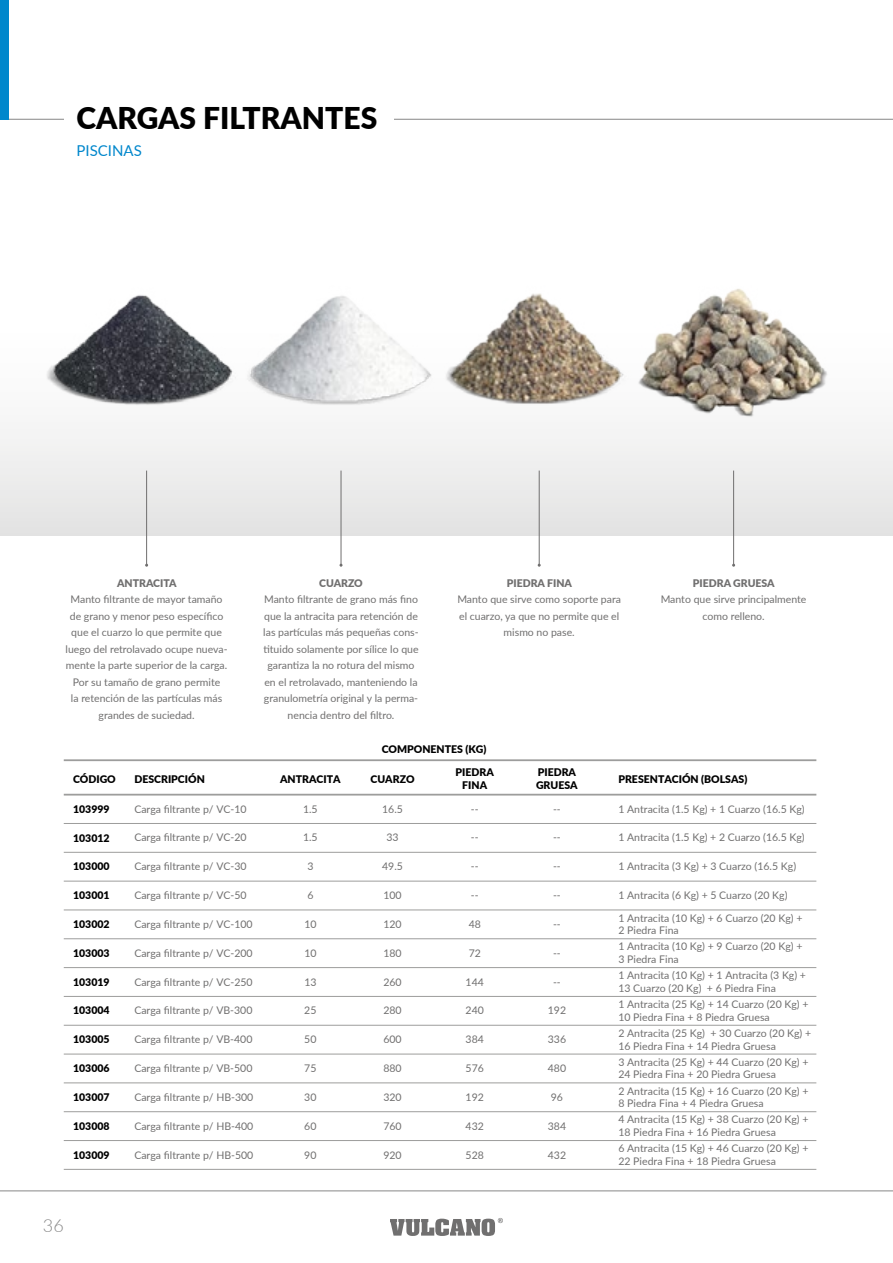
<style>
.page{position:relative;width:893px;height:1263px;background:#fff}
.page>*{position:absolute;margin:0;border:0;box-sizing:border-box;transform-origin:0 0}
.t1{font:900 30px "Lato";color:#000}
.t2{font:300 18px "Lato";color:#878787}
.t3{font:15px "Lato";color:#0087cc}
.t4{font:10.5px/16.5px "Lato";color:#706f6f}
.t5{font:900 10.5px/12.6px "Lato";color:#000;text-align:center}
.t6{font:900 10.5px "Lato";color:#706f6f}
</style>
<div class="page">
<hr style="left:64px;top:823px;width:752px;height:1px;background:#9d9d9c">
<hr style="left:64px;top:852px;width:752px;height:1px;background:#9d9d9c">
<hr style="left:64px;top:794px;width:752px;height:1px;background:#9d9d9c">
<hr style="left:64px;top:759px;width:752px;height:2px;background:#9d9d9c">
<hr style="left:64px;top:881px;width:752px;height:1px;background:#9d9d9c">
<hr style="left:64px;top:909px;width:752px;height:1px;background:#9d9d9c">
<hr style="left:64px;top:938px;width:752px;height:1px;background:#9d9d9c">
<hr style="left:64px;top:967px;width:752px;height:1px;background:#9d9d9c">
<hr style="left:64px;top:996px;width:752px;height:1px;background:#9d9d9c">
<hr style="left:64px;top:1025px;width:752px;height:1px;background:#9d9d9c">
<hr style="left:64px;top:1053px;width:752px;height:1px;background:#9d9d9c">
<hr style="left:64px;top:1082px;width:752px;height:1px;background:#9d9d9c">
<hr style="left:64px;top:1111px;width:752px;height:1px;background:#9d9d9c">
<hr style="left:64px;top:1140px;width:752px;height:1px;background:#9d9d9c">
<hr style="left:64px;top:1169px;width:752px;height:1px;background:#9d9d9c">
<div style="left:0;top:0;width:893px;height:536px;background:linear-gradient(to bottom,#fff,#f0f0ef)"></div>
<svg style="left:390px;top:1218px;width:113px;height:18px"></svg>
<hr style="left:0;top:119px;width:893px;height:1px;background:#878787">
<hr style="left:0;top:1190px;width:893px;height:1px;background:#878787">
<div style="left:64px;top:73px;width:330px;height:86px;background:#fff"></div>
<img style="left:674px;top:202px;width:197px;height:281px">
<img style="left:0;top:253px;width:197px;height:230px">
<img style="left:477px;top:202px;width:197px;height:281px">
<hr style="left:146px;top:471px;width:1px;height:94px;background:#706f6f">
<hr style="left:341px;top:471px;width:1px;height:94px;background:#706f6f">
<hr style="left:539px;top:471px;width:1px;height:94px;background:#706f6f">
<hr style="left:733px;top:471px;width:1px;height:94px;background:#706f6f">
<img style="left:197px;top:202px;width:280px;height:281px">
<div style="left:0;top:0;width:9px;height:119px;background:#0087cc"></div>
<h1 class="t1" style="left:77px;top:95px;width:302px">CARGAS FILTRANTES</h1>
<h3 class="t3" style="left:77px;top:139px;width:67px">PISCINAS</h3>
<p class="t6" style="left:117px;top:575px;width:61px">ANTRACITA</p>
<p class="t4" style="left:66px;top:591px;width:164px;text-align:center">Manto filtrante de mayor tamaño de grano y menor peso específico que el cuarzo lo que permite que luego del retrolavado ocupe nueva&shy;mente la parte superior de la carga.<br>Por su tamaño de grano permite<br>la retención de las partículas más grandes de suciedad.</p>
<p class="t6" style="left:319px;top:575px;width:45px">CUARZO</p>
<p class="t4" style="left:263px;top:591px;width:157px;text-align:center">Manto filtrante de grano más fino que la antracita para retención de las partículas más pequeñas cons&shy;tituido solamente por sílice lo que garantiza la no rotura del mismo en el retrolavado, manteniendo la granulometría original y la perma&shy;nencia dentro del filtro.</p>
<p class="t6" style="left:507px;top:575px;width:67px">PIEDRA FINA</p>
<p class="t4" style="left:457px;top:591px;width:165px;text-align:center">Manto que sirve como soporte para el cuarzo, ya que no permite que el mismo no pase.</p>
<p class="t5" style="left:382px;top:743px;width:106px">COMPONENTES (KG)</p>
<p class="t6" style="left:693px;top:575px;width:83px">PIEDRA GRUESA</p>
<p class="t4" style="left:661px;top:591px;width:147px;text-align:center">Manto que sirve principalmente como relleno.</p>
<p class="t5" style="left:73px;top:772px;width:44px">CÓDIGO</p>
<p class="t5" style="left:73px;top:802px;width:38px">103999</p>
<p class="t5" style="left:73px;top:831px;width:38px">103012</p>
<p class="t5" style="left:73px;top:860px;width:38px">103000</p>
<p class="t5" style="left:73px;top:888px;width:38px">103001</p>
<p class="t5" style="left:73px;top:917px;width:38px">103002</p>
<p class="t5" style="left:73px;top:946px;width:38px">103003</p>
<p class="t5" style="left:455px;top:765px;width:40px">PIEDRA<br>FINA</p>
<p class="t5" style="left:536px;top:765px;width:43px;text-align:left">PIEDRA<br>GRUESA</p>
<p class="t5" style="left:134px;top:772px;width:72px">DESCRIPCIÓN</p>
<p class="t5" style="left:280px;top:772px;width:62px">ANTRACITA</p>
<p class="t5" style="left:371px;top:772px;width:46px">CUARZO</p>
<p class="t5" style="left:618px;top:772px;width:130px">PRESENTACIÓN (BOLSAS)</p>
<p class="t4" style="left:134px;top:800px;width:114px">Carga filtrante p/ VC-10</p>
<p class="t4" style="left:134px;top:829px;width:114px">Carga filtrante p/ VC-20</p>
<p class="t4" style="left:134px;top:858px;width:114px">Carga filtrante p/ VC-30</p>
<p class="t4" style="left:134px;top:886px;width:114px">Carga filtrante p/ VC-50</p>
<p class="t4" style="left:134px;top:915px;width:120px">Carga filtrante p/ VC-100</p>
<p class="t4" style="left:134px;top:944px;width:120px">Carga filtrante p/ VC-200</p>
<p class="t4" style="left:303px;top:800px;width:16px">1.5</p>
<p class="t4" style="left:303px;top:829px;width:16px">1.5</p>
<p class="t4" style="left:307px;top:858px;width:8px">3</p>
<p class="t4" style="left:307px;top:886px;width:8px">6</p>
<p class="t4" style="left:304px;top:915px;width:14px">10</p>
<p class="t4" style="left:304px;top:944px;width:14px">10</p>
<p class="t4" style="left:382px;top:800px;width:22px">16.5</p>
<p class="t4" style="left:386px;top:829px;width:14px">33</p>
<p class="t4" style="left:382px;top:858px;width:22px">49.5</p>
<p class="t4" style="left:383px;top:886px;width:20px">100</p>
<p class="t4" style="left:383px;top:915px;width:20px">120</p>
<p class="t4" style="left:383px;top:944px;width:20px">180</p>
<p class="t4" style="left:471px;top:800px;width:9px">--</p>
<p class="t4" style="left:471px;top:829px;width:9px">--</p>
<p class="t4" style="left:471px;top:858px;width:9px">--</p>
<p class="t4" style="left:471px;top:886px;width:9px">--</p>
<p class="t4" style="left:469px;top:915px;width:14px">48</p>
<p class="t4" style="left:469px;top:944px;width:14px">72</p>
<p class="t4" style="left:553px;top:800px;width:9px">--</p>
<p class="t4" style="left:553px;top:829px;width:9px">--</p>
<p class="t4" style="left:553px;top:858px;width:9px">--</p>
<p class="t4" style="left:553px;top:886px;width:9px">--</p>
<p class="t4" style="left:553px;top:915px;width:9px">--</p>
<p class="t4" style="left:553px;top:944px;width:9px">--</p>
<p class="t4" style="left:618px;top:800px;width:188px">1 Antracita (1.5 Kg) + 1 Cuarzo (16.5 Kg)</p>
<p class="t4" style="left:618px;top:829px;width:188px">1 Antracita (1.5 Kg) + 2 Cuarzo (16.5 Kg)</p>
<p class="t4" style="left:618px;top:858px;width:179px">1 Antracita (3 Kg) + 3 Cuarzo (16.5 Kg)</p>
<p class="t4" style="left:618px;top:883px;width:186px;line-height:22.5px">1 Antracita (6 Kg) + 5 Cuarzo (20 Kg)<br>1 Antracita (10 Kg) + 6 Cuarzo (20 Kg) +</p>
<p class="t4" style="left:618px;top:922px;width:62px">2 Piedra Fina</p>
<p class="t4" style="left:618px;top:940px;width:186px;line-height:12.6px">1 Antracita (10 Kg) + 9 Cuarzo (20 Kg) +<br>3 Piedra Fina</p>
<p class="t5" style="left:73px;top:975px;width:38px">103019</p>
<p class="t4" style="left:134px;top:973px;width:120px">Carga filtrante p/ VC-250</p>
<p class="t4" style="left:304px;top:973px;width:14px">13</p>
<p class="t5" style="left:73px;top:1004px;width:38px">103004</p>
<p class="t4" style="left:134px;top:1002px;width:120px">Carga filtrante p/ VB-300</p>
<p class="t4" style="left:304px;top:1002px;width:14px">25</p>
<p class="t4" style="left:383px;top:973px;width:20px">260</p>
<p class="t4" style="left:383px;top:1002px;width:20px">280</p>
<p class="t4" style="left:466px;top:973px;width:20px">144</p>
<p class="t4" style="left:466px;top:1002px;width:20px">240</p>
<p class="t4" style="left:553px;top:973px;width:9px">--</p>
<p class="t4" style="left:548px;top:1002px;width:20px">192</p>
<p class="t5" style="left:73px;top:1033px;width:38px">103005</p>
<p class="t4" style="left:134px;top:1031px;width:120px">Carga filtrante p/ VB-400</p>
<p class="t4" style="left:304px;top:1031px;width:14px">50</p>
<p class="t4" style="left:383px;top:1031px;width:20px">600</p>
<p class="t4" style="left:466px;top:1031px;width:20px">384</p>
<p class="t4" style="left:548px;top:1031px;width:20px">336</p>
<p class="t5" style="left:73px;top:1061px;width:38px">103006</p>
<p class="t4" style="left:134px;top:1059px;width:120px">Carga filtrante p/ VB-500</p>
<p class="t4" style="left:304px;top:1059px;width:14px">75</p>
<p class="t4" style="left:383px;top:1059px;width:20px">880</p>
<p class="t4" style="left:466px;top:1059px;width:20px">576</p>
<p class="t4" style="left:548px;top:1059px;width:20px">480</p>
<p class="t5" style="left:73px;top:1090px;width:38px">103007</p>
<p class="t4" style="left:134px;top:1088px;width:120px">Carga filtrante p/ HB-300</p>
<p class="t4" style="left:304px;top:1088px;width:14px">30</p>
<p class="t4" style="left:383px;top:1088px;width:20px">320</p>
<p class="t4" style="left:466px;top:1088px;width:20px">192</p>
<p class="t4" style="left:551px;top:1088px;width:14px">96</p>
<p class="t5" style="left:73px;top:1119px;width:38px">103008</p>
<p class="t4" style="left:134px;top:1117px;width:120px">Carga filtrante p/ HB-400</p>
<p class="t4" style="left:304px;top:1117px;width:14px">60</p>
<p class="t4" style="left:383px;top:1117px;width:20px">760</p>
<p class="t4" style="left:466px;top:1117px;width:20px">432</p>
<p class="t4" style="left:548px;top:1117px;width:20px">384</p>
<p class="t5" style="left:73px;top:1148px;width:38px">103009</p>
<p class="t4" style="left:134px;top:1146px;width:120px">Carga filtrante p/ HB-500</p>
<p class="t4" style="left:304px;top:1146px;width:14px">90</p>
<p class="t4" style="left:383px;top:1146px;width:20px">920</p>
<p class="t4" style="left:466px;top:1146px;width:20px">528</p>
<p class="t4" style="left:548px;top:1146px;width:20px">432</p>
<h2 class="t2" style="left:43px;top:1213px;width:22px">36</h2>
<p class="t4" style="left:618px;top:969px;width:189px;line-height:12.6px">1 Antracita (10 Kg) + 1 Antracita (3 Kg) +<br>13 Cuarzo (20 Kg) + 6 Piedra Fina</p>
<p class="t4" style="left:618px;top:997px;width:192px;line-height:12.6px">1 Antracita (25 Kg) + 14 Cuarzo (20 Kg) +<br>10 Piedra Fina + 8 Piedra Gruesa</p>
<p class="t4" style="left:618px;top:1026px;width:194px;line-height:12.6px">2 Antracita (25 Kg) + 30 Cuarzo (20 Kg) +<br>16 Piedra Fina + 14 Piedra Gruesa</p>
<p class="t4" style="left:618px;top:1055px;width:192px;line-height:12.6px">3 Antracita (25 Kg) + 44 Cuarzo (20 Kg) +<br>24 Piedra Fina + 20 Piedra Gruesa</p>
<p class="t4" style="left:618px;top:1084px;width:192px;line-height:12.6px">2 Antracita (15 Kg) + 16 Cuarzo (20 Kg) +<br>8 Piedra Fina + 4 Piedra Gruesa</p>
<p class="t4" style="left:618px;top:1113px;width:192px;line-height:12.6px">4 Antracita (15 Kg) + 38 Cuarzo (20 Kg) +<br>18 Piedra Fina + 16 Piedra Gruesa</p>
<p class="t4" style="left:618px;top:1141px;width:192px;line-height:12.6px">6 Antracita (15 Kg) + 46 Cuarzo (20 Kg) +<br>22 Piedra Fina + 18 Piedra Gruesa</p>
</div>
